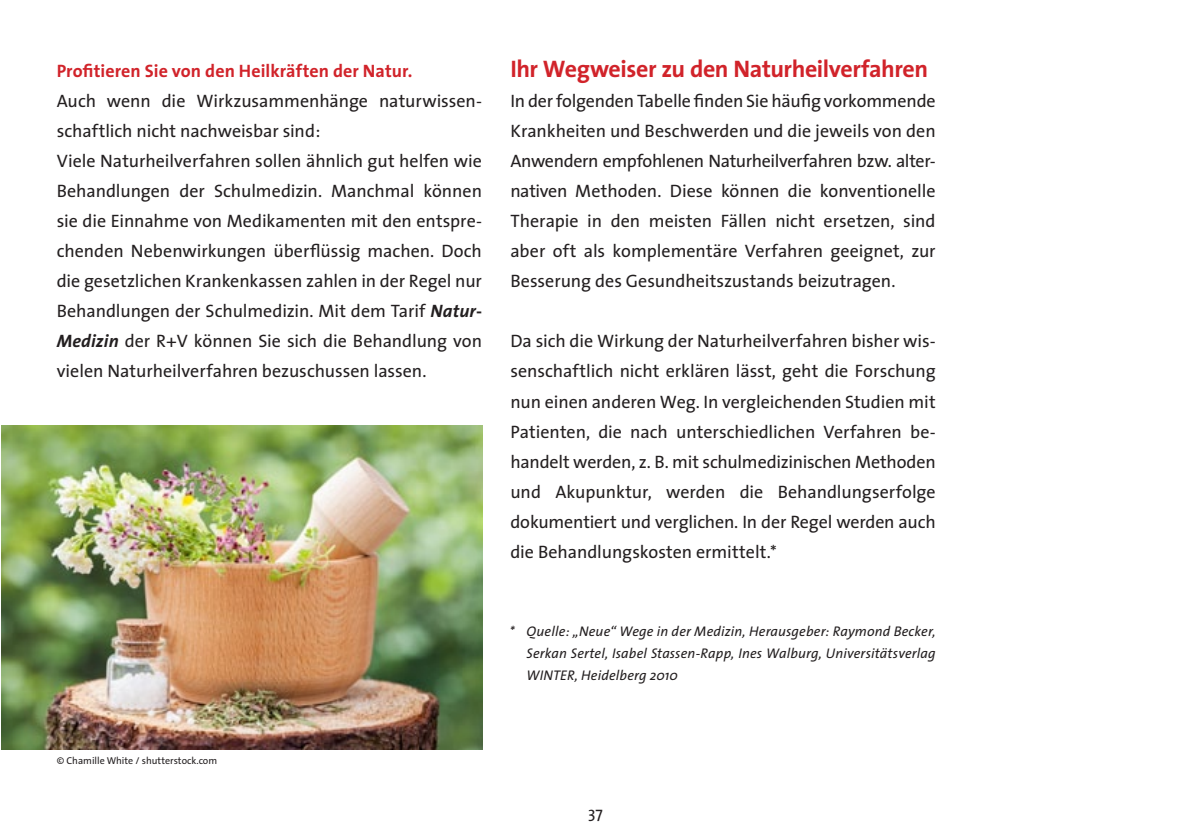
<style>
.page{position:relative;width:1191px;height:840px;background:#fff}
.page>*{position:absolute;margin:0;border:0;box-sizing:border-box;transform-origin:0 0}
.t1{font:700 24px "The Sans";letter-spacing:-.015em;color:#d1232a}
.t2{font:18px/30px "The Sans";letter-spacing:-.005em;color:#231f20;text-align:justify}
.t3{font:700 18px "The Sans";letter-spacing:.005em;color:#d1232a}
.t4{font:16px "The Sans";color:#231f20}
.t5{font:italic 14px/22px "The Sans";letter-spacing:.01em;color:#231f20;text-align:justify}
.t6{font:10px "The Sans";color:#231f20}
.s1{font-weight:700;font-style:italic}
</style>
<div class="page">
<img style="left:1px;top:425px;width:481px;height:324px">
<p class="t3" style="left:57px;top:56px;width:357px">Profitieren Sie von den Heilkräften der Natur.</p>
<p class="t2" style="left:57px;top:85px;width:427px;text-align:left">Auch wenn die Wirkzusammenhänge naturwissen&shy;schaftlich nicht nachweisbar sind:<br>Viele Naturheilverfahren sollen ähnlich gut helfen wie Behandlungen der Schulmedizin. Manchmal können sie die Einnahme von Medikamenten mit den entspre&shy;chenden Nebenwirkungen überflüssig machen. Doch die gesetzlichen Krankenkassen zahlen in der Regel nur Behandlungen der Schulmedizin. Mit dem Tarif <span class="s1">Natur-Medizin</span> der R+V können Sie sich die Behandlung von vielen Naturheilverfahren bezuschussen lassen.</p>
<h1 class="t1" style="left:510px;top:49px;width:419px">Ihr Wegweiser zu den Naturheilverfahren</h1>
<p class="t2" style="left:510px;top:85px;width:427px">In der folgenden Tabelle finden Sie häufig vorkommende Krankheiten und Beschwerden und die jeweils von den Anwendern empfohlenen Naturheilverfahren bzw. alter&shy;nativen Methoden. Diese können die konventionelle Therapie in den meisten Fällen nicht ersetzen, sind aber oft als komplementäre Verfahren geeignet, zur Besserung des Gesundheitszustands beizutragen.</p>
<p class="t2" style="left:510px;top:325px;width:427px">Da sich die Wirkung der Naturheilverfahren bisher wis&shy;senschaftlich nicht erklären lässt, geht die Forschung nun einen anderen Weg. In vergleichenden Studien mit Patienten, die nach unterschiedlichen Verfahren be&shy;handelt werden, z. B. mit schulmedizinischen Methoden und Akupunktur, werden die Behandlungserfolge dokumentiert und verglichen. In der Regel werden auch die Behandlungskosten ermittelt.*</p>
<p class="t5" style="left:526px;top:619px;width:411px;text-indent:-17px">* Quelle: „Neue“ Wege in der Medizin, Herausgeber: Raymond Becker, Serkan Sertel, Isabel Stassen-Rapp, Ines Walburg, Universitätsverlag WINTER, Heidelberg 2010</p>
<p class="t6" style="left:57px;top:751px;width:162px">© Chamille White / shutterstock.com</p>
<p class="t4" style="left:588px;top:798px;width:16px">37</p>
</div>
